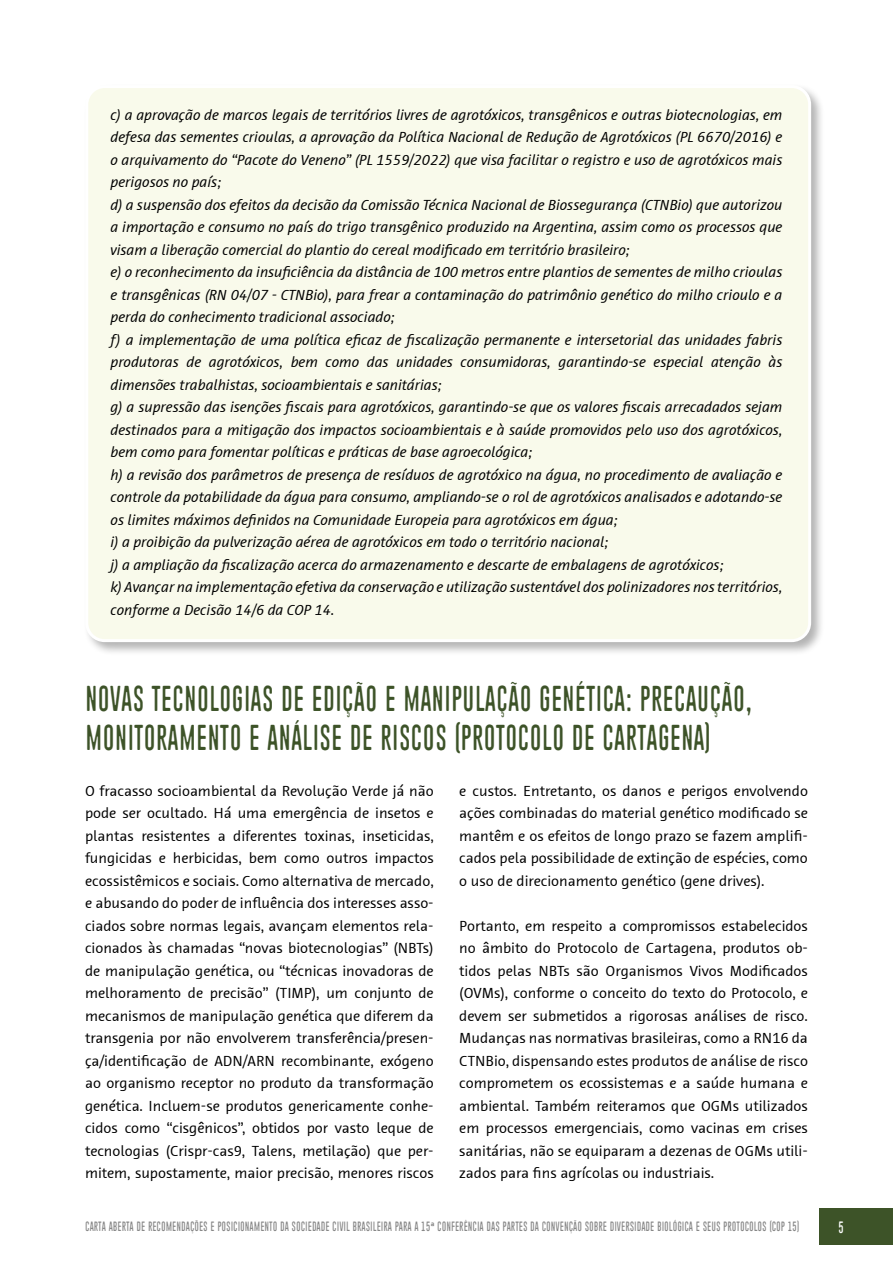
<style>
.page{position:relative;width:893px;height:1263px;background:#fff}
.page>*{position:absolute;margin:0;border:0;box-sizing:border-box;transform-origin:0 0}
.t1{font:36px/39px "Piparivahtiperhonen";color:#3d5328}
.t2{font:16.5px "Piparivahtiperhonen";color:#fff}
.t3{font:italic 15px/22.5px "Schering Sans";color:#000}
.t4{font:15px/22.5px "Schering Sans";color:#000;text-align:justify}
.t5{font:13.5px "Piparivahtiperhonen";color:#878787}
.s1{font-family:"Bahnschrift";font-size:12px}
</style>
<div class="page">
<div style="left:819px;top:1208px;width:74px;height:37px;background:#3d5328"></div>
<div style="left:83px;top:83px;width:743px;height:573px;background:#000;opacity:.3"></div>
<div style="left:87px;top:87px;width:723px;height:554px;background:#f9faeb;border-radius:18px"></div>
<div style="left:85px;top:85px;width:726px;height:557px;border:3px solid #fff;border-radius:18px"></div>
<p class="t3" style="left:111px;top:103px;width:673px">c) a aprovação de marcos legais de territórios livres de agrotóxicos, transgênicos e outras biotecnologias, em defesa das sementes crioulas, a aprovação da Política Nacional de Redução de Agrotóxicos (PL 6670/2016) e o arquivamento do “Pacote do Veneno” (PL 1559/2022) que visa facilitar o registro e uso de agrotóxicos mais perigosos no país;<br>d) a suspensão dos efeitos da decisão da Comissão Técnica Nacional de Biossegurança (CTNBio) que autorizou a importação e consumo no país do trigo transgênico produzido na Argentina, assim como os processos que visam a liberação comercial do plantio do cereal modificado em território brasileiro;<br>e) o reconhecimento da insuficiência da distância de 100 metros entre plantios de sementes de milho crioulas e transgênicas (RN 04/07 - CTNBio), para frear a contaminação do patrimônio genético do milho crioulo e a perda do conhecimento tradicional associado;<br>f) a implementação de uma política eficaz de fiscalização permanente e intersetorial das unidades fabris produtoras de agrotóxicos, bem como das unidades consumidoras, garantindo-se especial atenção às dimensões trabalhistas, socioambientais e sanitárias;<br>g) a supressão das isenções fiscais para agrotóxicos, garantindo-se que os valores fiscais arrecadados sejam destinados para a mitigação dos impactos socioambientais e à saúde promovidos pelo uso dos agrotóxicos, bem como para fomentar políticas e práticas de base agroecológica;<br>h) a revisão dos parâmetros de presença de resíduos de agrotóxico na água, no procedimento de avaliação e controle da potabilidade da água para consumo, ampliando-se o rol de agrotóxicos analisados e adotando-se os limites máximos definidos na Comunidade Europeia para agrotóxicos em água;<br>i) a proibição da pulverização aérea de agrotóxicos em todo o território nacional;<br>j) a ampliação da fiscalização acerca do armazenamento e descarte de embalagens de agrotóxicos;<br>k) Avançar na implementação efetiva da conservação e utilização sustentável dos polinizadores nos territórios, conforme a Decisão 14/6 da COP 14.</p>
<h1 class="t1" style="left:85px;top:679px;width:669px">NOVAS TECNOLOGIAS DE EDIÇÃO E MANIPULAÇÃO GENÉTICA: PRECAUÇÃO,<br>MONITORAMENTO E ANÁLISE DE RISCOS (PROTOCOLO DE CARTAGENA)</h1>
<p class="t4" style="left:85px;top:779px;width:350px">O fracasso socioambiental da Revolução Verde já não pode ser ocultado. Há uma emergência de insetos e plantas resistentes a diferentes toxinas, inseticidas, fungicidas e herbicidas, bem como outros impactos ecossistêmicos e sociais. Como alternativa de mercado, e abusando do poder de influência dos interesses asso&shy;ciados sobre normas legais, avançam elementos rela&shy;cionados às chamadas “novas biotecnologias” (NBTs) de manipulação genética, ou “técnicas inovadoras de melhoramento de precisão” (TIMP), um conjunto de mecanismos de manipulação genética que diferem da transgenia por não envolverem transferência/presen&shy;ça/identificação de ADN/ARN recombinante, exógeno ao organismo receptor no produto da transformação genética. Incluem-se produtos genericamente conhe&shy;cidos como “cisgênicos”, obtidos por vasto leque de tecnologias (Crispr-cas9, Talens, metilação) que per&shy;mitem, supostamente, maior precisão, menores riscos</p>
<p class="t4" style="left:459px;top:779px;width:350px">e custos. Entretanto, os danos e perigos envolvendo ações combinadas do material genético modificado se mantêm e os efeitos de longo prazo se fazem amplifi&shy;cados pela possibilidade de extinção de espécies, como o uso de direcionamento genético (gene drives).</p>
<p class="t4" style="left:459px;top:914px;width:350px">Portanto, em respeito a compromissos estabelecidos no âmbito do Protocolo de Cartagena, produtos ob&shy;tidos pelas NBTs são Organismos Vivos Modificados (OVMs), conforme o conceito do texto do Protocolo, e devem ser submetidos a rigorosas análises de risco.<br>Mudanças nas normativas brasileiras, como a RN16 da CTNBio, dispensando estes produtos de análise de risco comprometem os ecossistemas e a saúde humana e ambiental. Também reiteramos que OGMs utilizados em processos emergenciais, como vacinas em crises sanitárias, não se equiparam a dezenas de OGMs utili&shy;zados para fins agrícolas ou industriais.</p>
<p class="t5" style="left:85px;top:1220px;width:715px">CARTA ABERTA DE RECOMENDAÇÕES E POSICIONAMENTO DA SOCIEDADE CIVIL BRASILEIRA PARA A 15<span class="s1">ª</span> CONFERÊNCIA DAS PARTES DA CONVENÇÃO SOBRE DIVERSIDADE BIOLÓGICA E SEUS PROTOCOLOS (COP 15)</p>
<p class="t2" style="left:838px;top:1219px;width:7px">5</p>
</div>
